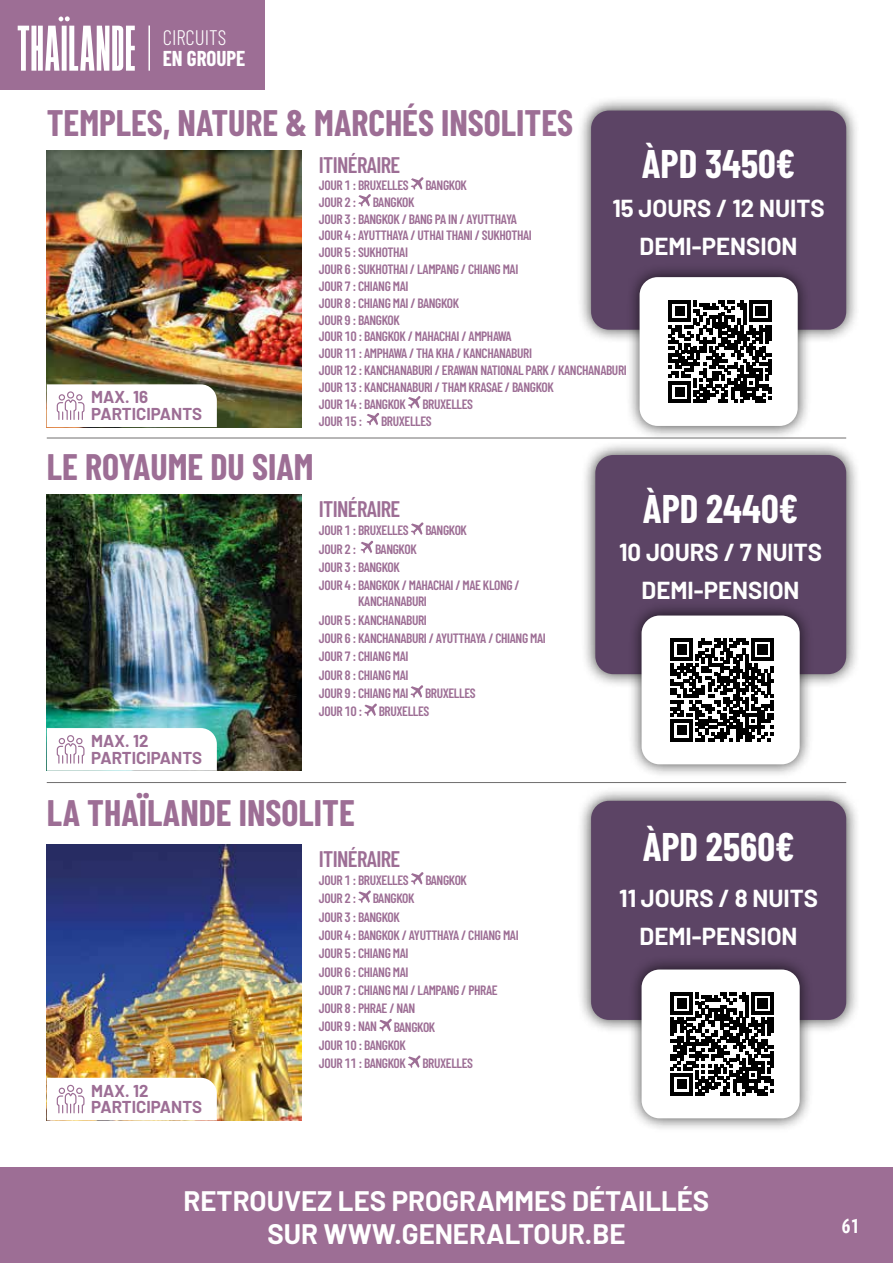
<style>
.page{position:relative;width:893px;height:1263px;background:#fff}
.page>*{position:absolute;margin:0;border:0;box-sizing:border-box;transform-origin:0 0}
.t1{font:67.5px "Bee Four";color:#fff}
.t2{font:700 39px "Barlow Condensed";color:#fff}
.t3{font:700 36px "Barlow Condensed";color:#9d6e95}
.t4{font:700 27.6px/33px "Barlow";color:#fff;text-align:center}
.t5{font:700 24px/38.2px "Barlow";color:#fff;text-align:center}
.t6{font:600 22.5px "Barlow Condensed";letter-spacing:-.03em;color:#9d6e95}
.t7{font:22.5px "Freight Sans Cmp Pro Semi";color:#fff}
.t8{font:300 21px "Barlow Condensed";color:#fff}
.t9{font:700 21px "Barlow Condensed";color:#fff}
.t10{font:700 16.8px/16.8px "Barlow";color:#9d6e95}
.t11{font:600 13.5px/18.3px "Barlow Condensed";letter-spacing:-.03em;color:#9d6e95}
</style>
<div class="page">
<div style="left:0;top:0;width:265px;height:89px;background:#9d6e95"></div>
<hr style="left:148px;top:26px;width:2px;height:45px;background:#fff">
<img style="left:47px;top:151px;width:255px;height:276px">
<img style="left:47px;top:494px;width:255px;height:277px">
<img style="left:47px;top:844px;width:255px;height:276px">
<svg style="left:411px;top:177px;width:12px;height:13px"></svg>
<svg style="left:358px;top:194px;width:13px;height:13px"></svg>
<svg style="left:408px;top:396px;width:12px;height:13px"></svg>
<svg style="left:366px;top:413px;width:13px;height:13px"></svg>
<svg style="left:411px;top:522px;width:12px;height:13px"></svg>
<svg style="left:360px;top:541px;width:13px;height:12px"></svg>
<svg style="left:410px;top:685px;width:13px;height:13px"></svg>
<svg style="left:364px;top:704px;width:13px;height:12px"></svg>
<svg style="left:411px;top:872px;width:12px;height:13px"></svg>
<svg style="left:358px;top:890px;width:13px;height:13px"></svg>
<svg style="left:379px;top:1019px;width:13px;height:12px"></svg>
<svg style="left:408px;top:1055px;width:12px;height:13px"></svg>
<div style="left:577px;top:96px;width:283px;height:248px;background:#000;opacity:.75"></div>
<div style="left:591px;top:111px;width:255px;height:219px;background:#5c4465;border-radius:18px"></div>
<div style="left:581px;top:441px;width:279px;height:247px;background:#000;opacity:.75"></div>
<div style="left:595px;top:455px;width:251px;height:219px;background:#5c4465;border-radius:18px"></div>
<div style="left:577px;top:787px;width:283px;height:247px;background:#000;opacity:.75"></div>
<div style="left:591px;top:801px;width:255px;height:219px;background:#5c4465;border-radius:18px"></div>
<div style="left:625px;top:263px;width:187px;height:177px;background:#000;opacity:.75"></div>
<div style="left:640px;top:277px;width:158px;height:149px;background:#fff;border-radius:18px"></div>
<svg style="left:669px;top:300px;width:102px;height:103px"></svg>
<div style="left:627px;top:602px;width:187px;height:177px;background:#000;opacity:.75"></div>
<div style="left:642px;top:615px;width:158px;height:149px;background:#fff;border-radius:18px"></div>
<svg style="left:671px;top:639px;width:102px;height:102px"></svg>
<div style="left:627px;top:955px;width:187px;height:178px;background:#000;opacity:.75"></div>
<div style="left:642px;top:969px;width:158px;height:149px;background:#fff;border-radius:18px"></div>
<svg style="left:671px;top:992px;width:102px;height:103px"></svg>
<div style="left:0;top:1167px;width:893px;height:96px;background:#9d6e95"></div>
<hr style="left:47px;top:438px;width:799px;height:1px;background:#706f6f">
<hr style="left:47px;top:782px;width:799px;height:1px;background:#706f6f">
<svg style="left:47px;top:384px;width:170px;height:43px"></svg>
<svg style="left:47px;top:728px;width:170px;height:43px"></svg>
<svg style="left:47px;top:1078px;width:170px;height:42px"></svg>
<h1 class="t1" style="left:17px;top:12px;width:120px">THAÏLANDE</h1>
<h3 class="t8" style="left:163px;top:23px;width:65px">CIRCUITS</h3>
<h3 class="t9" style="left:163px;top:44px;width:84px">EN GROUPE</h3>
<h3 class="t3" style="left:47px;top:97px;width:528px">TEMPLES, NATURE &amp; MARCHÉS INSOLITES</h3>
<p class="t10" style="left:91px;top:387px;width:112px">MAX. 16<br>PARTICIPANTS</p>
<h2 class="t2" style="left:642px;top:137px;width:155px">ÀPD 3450€</h2>
<h3 class="t5" style="left:612px;top:187px;width:214px">15 JOURS / 12 NUITS<br>DEMI-PENSION</h3>
<h3 class="t6" style="left:319px;top:149px;width:83px">ITINÉRAIRE</h3>
<p class="t11" style="left:319px;top:176px;width:309px;line-height:16.8px">JOUR 1 : BRUXELLES BANGKOK<br>JOUR 2 : BANGKOK<br>JOUR 3 : BANGKOK / BANG PA IN / AYUTTHAYA<br>JOUR 4 : AYUTTHAYA / UTHAI THANI / SUKHOTHAI<br>JOUR 5 : SUKHOTHAI<br>JOUR 6 : SUKHOTHAI / LAMPANG / CHIANG MAI<br>JOUR 7 : CHIANG MAI<br>JOUR 8 : CHIANG MAI / BANGKOK<br>JOUR 9 : BANGKOK<br>JOUR 10 : BANGKOK / MAHACHAI / AMPHAWA<br>JOUR 11 : AMPHAWA / THA KHA / KANCHANABURI<br>JOUR 12 : KANCHANABURI / ERAWAN NATIONAL PARK / KANCHANABURI<br>JOUR 13 : KANCHANABURI / THAM KRASAE / BANGKOK<br>JOUR 14 : BANGKOK BRUXELLES<br>JOUR 15 :</p>
<p class="t11" style="left:381px;top:411px;width:52px">BRUXELLES</p>
<h3 class="t3" style="left:47px;top:442px;width:268px">LE ROYAUME DU SIAM</h3>
<p class="t10" style="left:91px;top:731px;width:112px">MAX. 12<br>PARTICIPANTS</p>
<h3 class="t6" style="left:319px;top:493px;width:83px">ITINÉRAIRE</h3>
<p class="t11" style="left:319px;top:520px;width:150px">JOUR 1 : BRUXELLES BANGKOK<br>JOUR 2 :</p>
<p class="t11" style="left:319px;top:539px;width:202px;text-indent:56px">BANGKOK<br>JOUR 3 : BANGKOK<br>JOUR 4 : BANGKOK / MAHACHAI / MAE KLONG /</p>
<p class="t11" style="left:319px;top:591px;width:228px;text-indent:39px">KANCHANABURI<br>JOUR 5 : KANCHANABURI<br>JOUR 6 : KANCHANABURI / AYUTTHAYA / CHIANG MAI<br>JOUR 7 : CHIANG MAI<br>JOUR 8 : CHIANG MAI<br>JOUR 9 : CHIANG MAI BRUXELLES<br>JOUR 10 : BRUXELLES</p>
<h3 class="t3" style="left:47px;top:787px;width:310px">LA THAÏLANDE INSOLITE</h3>
<p class="t10" style="left:91px;top:1081px;width:112px">MAX. 12<br>PARTICIPANTS</p>
<h3 class="t6" style="left:319px;top:842px;width:83px">ITINÉRAIRE</h3>
<p class="t11" style="left:319px;top:870px;width:201px">JOUR 1 : BRUXELLES BANGKOK<br>JOUR 2 : BANGKOK<br>JOUR 3 : BANGKOK<br>JOUR 4 : BANGKOK / AYUTTHAYA / CHIANG MAI<br>JOUR 5 : CHIANG MAI<br>JOUR 6 : CHIANG MAI<br>JOUR 7 : CHIANG MAI / LAMPANG / PHRAE<br>JOUR 8 : PHRAE / NAN<br>JOUR 9 : NAN BANGKOK<br>JOUR 10 : BANGKOK<br>JOUR 11 : BANGKOK BRUXELLES</p>
<h2 class="t2" style="left:643px;top:481px;width:157px">ÀPD 2440€</h2>
<h3 class="t5" style="left:619px;top:531px;width:205px">10 JOURS / 7 NUITS<br>DEMI-PENSION</h3>
<h2 class="t2" style="left:643px;top:819px;width:153px">ÀPD 2560€</h2>
<h3 class="t5" style="left:619px;top:877px;width:201px">11 JOURS / 8 NUITS<br>DEMI-PENSION</h3>
<h3 class="t4" style="left:184px;top:1182px;width:527px">RETROUVEZ LES PROGRAMMES DÉTAILLÉS<br>SUR WWW.GENERALTOUR.BE</h3>
<h3 class="t7" style="left:842px;top:1210px;width:19px">61</h3>
</div>
